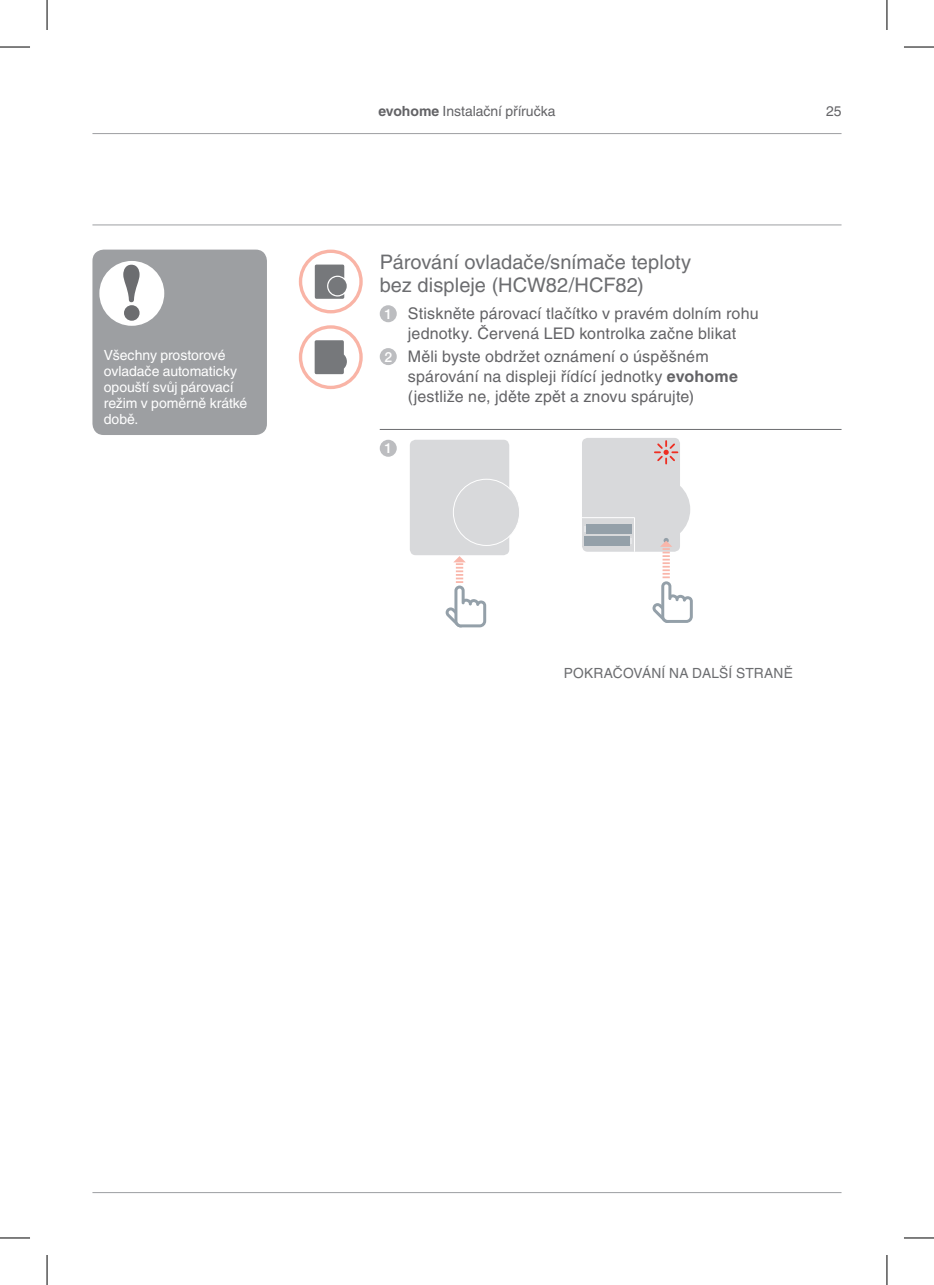
<style>
.page{position:relative;width:934px;height:1285px;background:#fff}
.page>*{position:absolute;margin:0;border:0;box-sizing:border-box;transform-origin:0 0}
.t1{font:72px "Stencil Std";color:#6c6d70}
.t2{font:20px/23.2px "Helvetica CE";letter-spacing:.005em;color:#6c6d70}
.t3{font:16px/20px "Helvetica CE";letter-spacing:.01em;color:#636366;text-align:center}
.t4{font:14px/16px "Helvetica CE";letter-spacing:-.005em;color:#fff}
.t5{font:14px "Helvetica CE";letter-spacing:-.005em;color:#636366}
.t6{font:14px "Helvetica CE";letter-spacing:.015em;color:#6c6d70}
.t7{font:500 14px "Helvetica Neue";color:#fff}
.s1{font-weight:700}
.s2{font-family:"Helvetica Neue";font-weight:500;font-size:14px;color:#fff}
</style>
<div class="page">
<hr style="left:92px;top:224px;width:749px;height:1px;background:#9d9fa2">
<hr style="left:92px;top:1192px;width:749px;height:1px;background:#9d9fa2">
<hr style="left:92px;top:133px;width:749px;height:1px;background:#9d9fa2">
<div style="left:379px;top:305px;width:17px;height:17px;background:#bcbdc0;border-radius:50%"></div>
<div style="left:379px;top:348px;width:17px;height:17px;background:#bcbdc0;border-radius:50%"></div>
<hr style="left:379px;top:429px;width:462px;height:1px;background:#6c6d70">
<div style="left:379px;top:440px;width:17px;height:17px;background:#bcbdc0;border-radius:50%"></div>
<div style="left:409px;top:440px;width:100px;height:115px;background:#d8d9db;border-radius:6px"></div>
<div style="left:453px;top:479px;width:66px;height:66px;background:#d8d9db;border-radius:50%"></div>
<div style="left:452px;top:479px;width:68px;height:67px;border:1px solid #fff;border-radius:50%"></div>
<svg style="left:445px;top:556px;width:41px;height:71px"></svg>
<svg style="left:582px;top:438px;width:110px;height:185px"></svg>
<svg style="left:299px;top:250px;width:63px;height:63px"></svg>
<svg style="left:299px;top:325px;width:63px;height:64px"></svg>
<div style="left:92px;top:250px;width:175px;height:185px;background:#9d9fa2;border-radius:11px"></div>
<div style="left:99px;top:261px;width:65px;height:65px;background:#fff;border-radius:50%"></div>
<hr style="left:0;top:47px;width:30px;height:1px;background:#000">
<hr style="left:903px;top:47px;width:30px;height:1px;background:#000">
<hr style="left:0;top:1237px;width:30px;height:1px;background:#000">
<hr style="left:903px;top:1237px;width:30px;height:1px;background:#000">
<hr style="left:47px;top:0;width:1px;height:30px;background:#000">
<hr style="left:47px;top:1255px;width:1px;height:30px;background:#000">
<hr style="left:886px;top:0;width:1px;height:30px;background:#000">
<hr style="left:886px;top:1255px;width:1px;height:30px;background:#000">
<h1 class="t1" style="left:118px;top:246px;width:29px">!</h1>
<p class="t4" style="left:104px;top:347px;width:145px">Všechny prostorové ovladače automaticky opouští svůj párovací režim v poměrně krátké době.</p>
<p class="t5" style="left:378px;top:103px;width:179px"><span class="s1">evohome</span> Instalační příručka</p>
<p class="t5" style="left:825px;top:103px;width:17px">25</p>
<p class="t2" style="left:379px;top:250px;width:313px">Párování ovladače/snímače teploty bez displeje (HCW82/HCF82)</p>
<p class="t3" style="left:384px;top:303px;width:375px"><span class="s2">1</span> Stiskněte párovací tlačítko v pravém dolním rohu jednotky. Červená LED kontrolka začne blikat</p>
<p class="t3" style="left:407px;top:346px;width:331px;text-align:left;text-indent:-23px"><span class="s2">2</span> Měli byste obdržet oznámení o úspěšném spárování na displeji řídící jednotky <span class="s1">evohome </span>(jestliže ne, jděte zpět a znovu spárujte)</p>
<p class="t7" style="left:384px;top:440px;width:9px">1</p>
<p class="t6" style="left:563px;top:664px;width:230px">POKRAČOVÁNÍ NA DALŠÍ STRANĚ</p>
</div>
